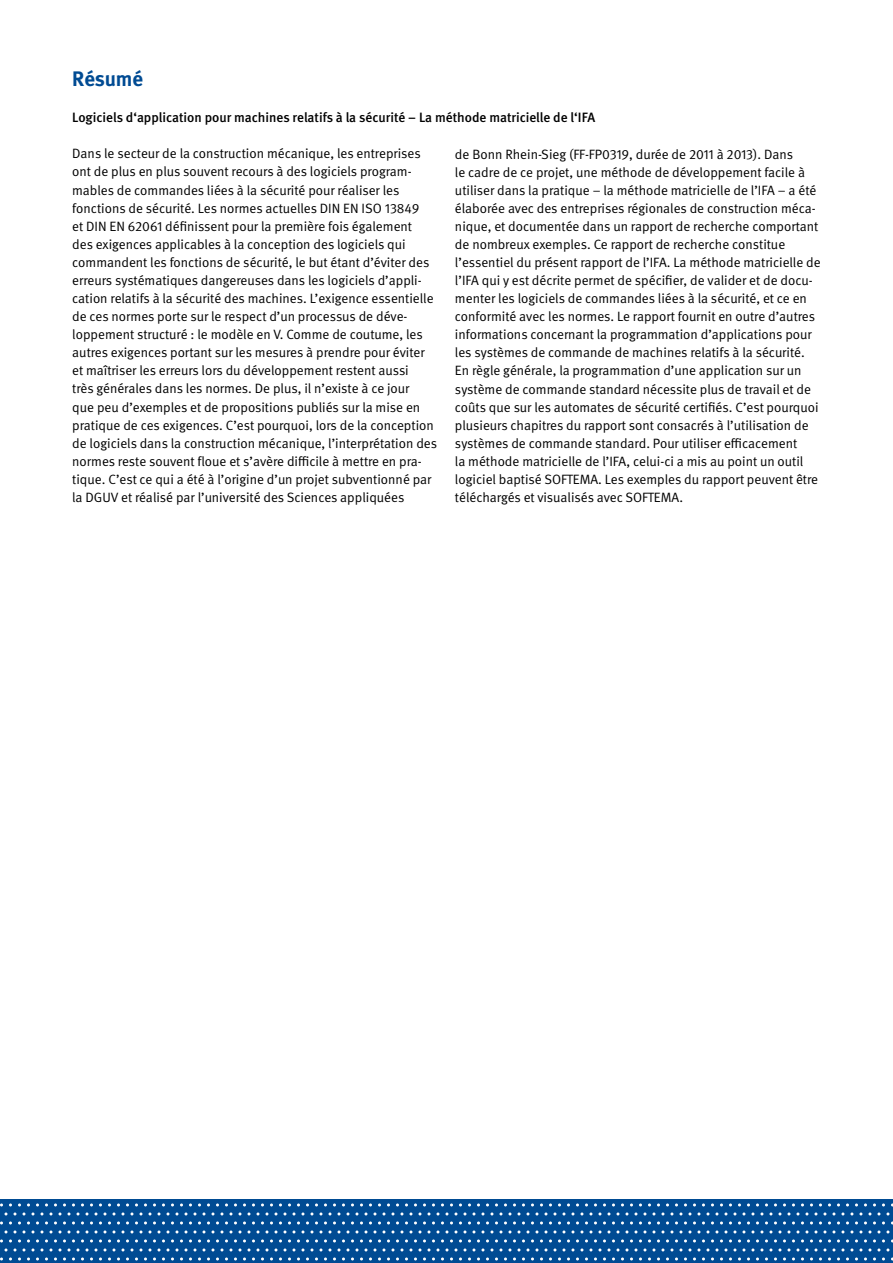
<style>
.page{position:relative;width:893px;height:1263px;background:#fff}
.page>*{position:absolute;margin:0;border:0;box-sizing:border-box;transform-origin:0 0}
.t1{font:700 21px "DGUV Meta";letter-spacing:-.005em;color:#004b93}
.t2{font:13.5px/18.1px "DGUV Meta";color:#000}
.t3{font:500 13.5px "DGUV Meta";color:#000}
</style>
<div class="page">
<svg style="left:0;top:1199px;width:893px;height:64px;background:#155a9c"></svg>
<h1 class="t1" style="left:72px;top:66px;width:72px">Résumé</h1>
<p class="t3" style="left:72px;top:110px;width:524px">Logiciels d‘application pour machines relatifs à la sécurité – La méthode matricielle de l‘IFA</p>
<p class="t2" style="left:72px;top:145px;width:366px">Dans le secteur de la construction mécanique, les entreprises ont de plus en plus souvent recours à des logiciels program&shy;mables de commandes liées à la sécurité pour réaliser les fonctions de sécurité. Les normes actuelles DIN EN ISO 13849<br>et DIN EN 62061 définissent pour la première fois également<br>des exigences applicables à la conception des logiciels qui commandent les fonctions de sécurité, le but étant d’éviter des erreurs systématiques dangereuses dans les logiciels d’appli&shy;cation relatifs à la sécurité des machines. L’exigence essentielle de ces normes porte sur le respect d’un processus de déve&shy;loppement structuré : le modèle en V. Comme de coutume, les autres exigences portant sur les mesures à prendre pour éviter et maîtriser les erreurs lors du développement restent aussi<br>très générales dans les normes. De plus, il n’existe à ce jour<br>que peu d’exemples et de propositions publiés sur la mise en pratique de ces exigences. C’est pourquoi, lors de la conception de logiciels dans la construction mécanique, l’interprétation des normes reste souvent floue et s’avère difficile à mettre en pra&shy;tique. C’est ce qui a été à l’origine d’un projet subventionné par la DGUV et réalisé par l’université des Sciences appliquées</p>
<p class="t2" style="left:455px;top:145px;width:367px">de Bonn Rhein-Sieg (FF-FP0319, durée de 2011 à 2013). Dans<br>le cadre de ce projet, une méthode de développement facile à utiliser dans la pratique – la méthode matricielle de l’IFA – a été élaborée avec des entreprises régionales de construction méca&shy;nique, et documentée dans un rapport de recherche comportant de nombreux exemples. Ce rapport de recherche constitue l’essentiel du présent rapport de l’IFA. La méthode matricielle de l’IFA qui y est décrite permet de spécifier, de valider et de docu&shy;menter les logiciels de commandes liées à la sécurité, et ce en conformité avec les normes. Le rapport fournit en outre d’autres informations concernant la programmation d’applications pour les systèmes de commande de machines relatifs à la sécurité.<br>En règle générale, la programmation d’une application sur un système de commande standard nécessite plus de travail et de coûts que sur les automates de sécurité certifiés. C’est pourquoi plusieurs chapitres du rapport sont consacrés à l’utilisation de systèmes de commande standard. Pour utiliser efficacement<br>la méthode matricielle de l’IFA, celui-ci a mis au point un outil logiciel baptisé SOFTEMA. Les exemples du rapport peuvent être téléchargés et visualisés avec SOFTEMA.</p>
</div>
